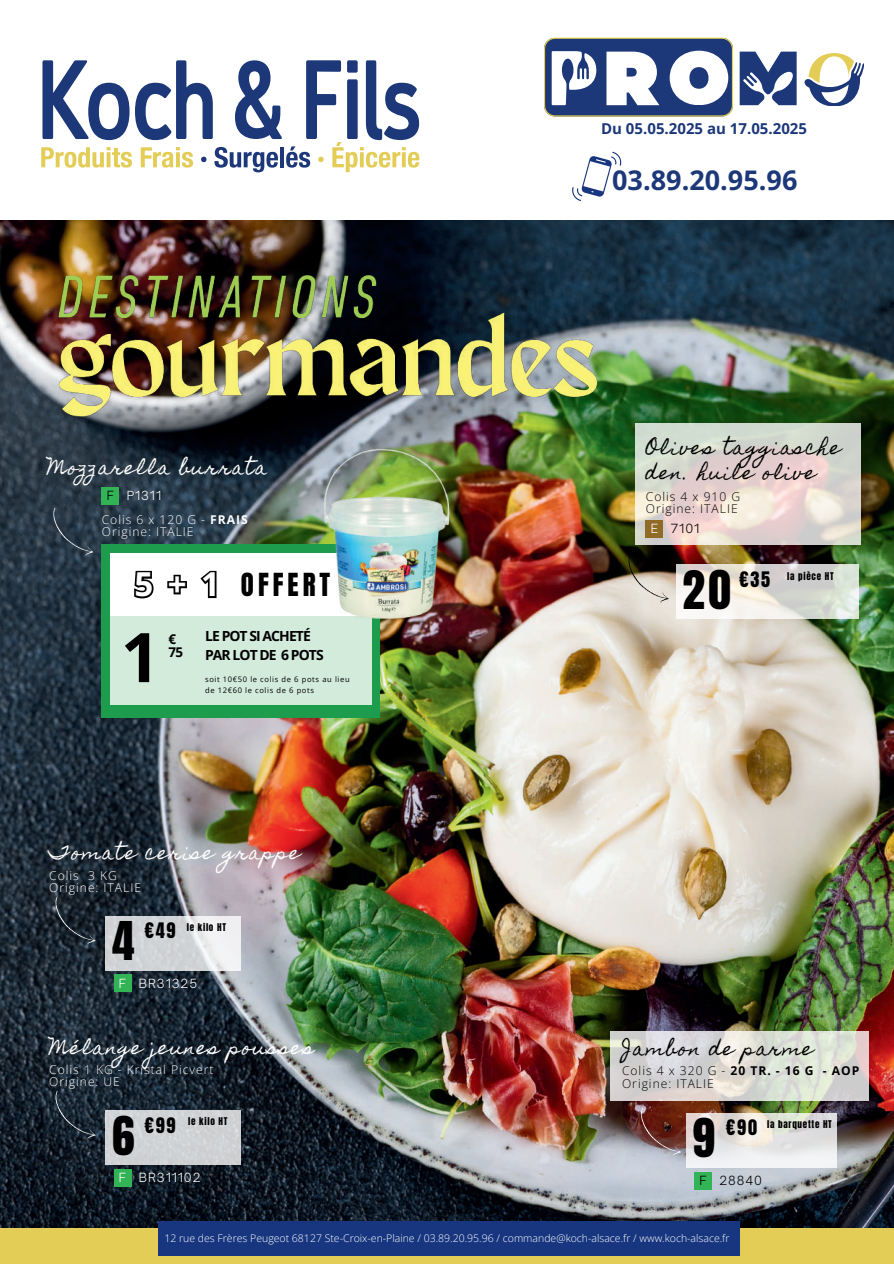
<style>
.page{position:relative;width:894px;height:1264px;background:#fff}
.page>*{position:absolute;margin:0;border:0;box-sizing:border-box;transform-origin:0 0}
.t1{font:700 68.55px "Open Sans";color:#000}
.t2{font:45.45px "Anton";color:#000}
.t3{font:700 27px "Open Sans";color:#1c3879}
.t4{font:27px "Anton";letter-spacing:.145em;color:#000}
.t5{font:18.15px "Anton";letter-spacing:.095em;color:#000}
.t6{font:18px "Homemade Apple";letter-spacing:.08em;color:#fff}
.t7{font:18px/24.8px "Homemade Apple";letter-spacing:.08em;color:#000}
.t8{font:700 15px "Open Sans";color:#1c3879}
.t9{font:700 13.95px/19px "Open Sans";letter-spacing:-.065em;color:#000}
.t10{font:700 13.35px/12.6px "Open Sans";color:#000}
.t11{font:300 12.15px/12.1px "Open Sans";letter-spacing:.08em;color:#fff}
.t12{font:300 12.15px/12.1px "Open Sans";letter-spacing:.08em;color:#000}
.t13{font:300 12.15px "Open Sauce One";letter-spacing:.08em;color:#fff}
.t14{font:300 12.15px "Open Sauce One";letter-spacing:.08em;color:#000}
.t15{font:300 12px "Open Sauce One";letter-spacing:.08em;color:#fff}
.t16{font:300 10.5px "Open Sans";color:#fff}
.t17{font:9.15px "Anton";letter-spacing:.08em;color:#000}
.t18{font:7.65px/10.1px "Open Sans";letter-spacing:.08em;color:#000}
.s1{font-size:12.15px;color:#000}
.s2{font-weight:700}
.s3{font-family:"Open Sans";font-weight:700;font-size:33px;color:rgb(0 0 0/0)}
.s4{color:#fff}
</style>
<div class="page">
<img style="left:0;top:221px;width:893px;height:1006px">
<svg style="left:609px;top:1031px;width:259px;height:70px;background:#d9d9d4"></svg>
<div style="left:0;top:1227px;width:893px;height:36px;background:#e4cd56"></div>
<div style="left:158px;top:1221px;width:582px;height:35px;background:#17367f"></div>
<svg style="left:804px;top:53px;width:59px;height:53px"></svg>
<svg style="left:544px;top:38px;width:188px;height:78px"></svg>
<svg style="left:739px;top:52px;width:57px;height:53px"></svg>
<svg style="left:572px;top:152px;width:49px;height:49px"></svg>
<svg style="left:41px;top:60px;width:378px;height:112px"></svg>
<div style="left:102px;top:487px;width:17px;height:18px;background:#31b356"></div>
<svg style="left:53px;top:507px;width:41px;height:49px;background:#303f4d"></svg>
<svg style="left:106px;top:916px;width:135px;height:54px;fill:#d3d5d8"></svg>
<div style="left:114px;top:974px;width:17px;height:18px;background:#31b356"></div>
<svg style="left:56px;top:896px;width:40px;height:48px;background:#212b35"></svg>
<svg style="left:675px;top:564px;width:183px;height:55px"></svg>
<svg style="left:628px;top:554px;width:40px;height:48px;background:#888277"></svg>
<div style="left:102px;top:544px;width:278px;height:174px;background:#1e9c4e"></div>
<div style="left:110px;top:615px;width:262px;height:89px;background:#d2ebdb"></div>
<div style="left:110px;top:553px;width:261px;height:62px;background:#fff"></div>
<svg style="left:686px;top:1113px;width:150px;height:54px"></svg>
<div style="left:694px;top:1171px;width:17px;height:18px;background:#31b356"></div>
<svg style="left:640px;top:1107px;width:41px;height:48px;background:#75433d"></svg>
<div style="left:106px;top:1110px;width:135px;height:54px;background:#cfd2d4"></div>
<div style="left:114px;top:1169px;width:17px;height:17px;background:#31b356"></div>
<svg style="left:56px;top:1090px;width:40px;height:48px;background:#222f3b"></svg>
<img style="left:52px;top:270px;width:332px;height:36px">
<img style="left:50px;top:306px;width:558px;height:125px">
<svg style="left:635px;top:423px;width:225px;height:121px;background:#e0d8d0"></svg>
<div style="left:645px;top:520px;width:17px;height:17px;background:#906b25"></div>
<img style="left:293px;top:440px;width:187px;height:187px">
<svg style="left:134px;top:570px;width:83px;height:29px"></svg>
<h3 class="t6" style="left:47px;top:457px;width:221px">Mozzarella burrata</h3>
<p class="t15" style="left:107px;top:488px;width:56px"><span class="s1">F</span> P1311</p>
<p class="t11" style="left:102px;top:513px;width:147px">Colis 6 x 120 G - <span class="s2">FRAIS<br></span>Origine: ITALIE</p>
<h3 class="t4" style="left:134px;top:570px;width:197px"><span class="s3">5 + 1</span> OFFERT</h3>
<h1 class="t1" style="left:121px;top:609px;width:41px">1</h1>
<p class="t10" style="left:169px;top:632px;width:16px">€<br>75</p>
<h3 class="t9" style="left:205px;top:626px;width:120px">LE POT SI ACHETÉ<br>PAR LOT DE 6 POTS</h3>
<p class="t18" style="left:205px;top:674px;width:146px">soit 10€50 le colis de 6 pots au lieu de 12€60 le colis de 6 pots</p>
<h3 class="t6" style="left:49px;top:842px;width:252px">Tomate cerise grappe</h3>
<p class="t11" style="left:49px;top:868px;width:93px">Colis 3 KG<br>Origine: ITALIE</p>
<h2 class="t2" style="left:112px;top:918px;width:24px">4</h2>
<p class="t17" style="left:187px;top:922px;width:41px">le kilo HT</p>
<h3 class="t5" style="left:144px;top:921px;width:33px">€49</h3>
<p class="t13" style="left:119px;top:975px;width:80px">F BR31325</p>
<h3 class="t6" style="left:49px;top:1036px;width:266px">Mélange jeunes pousses</h3>
<p class="t11" style="left:49px;top:1063px;width:166px">Colis 1 KG - Kristal Picvert<br>Origine: UE</p>
<h2 class="t2" style="left:112px;top:1112px;width:24px">6</h2>
<p class="t17" style="left:188px;top:1116px;width:41px">le kilo HT</p>
<h3 class="t5" style="left:144px;top:1115px;width:33px">€99</h3>
<p class="t13" style="left:119px;top:1169px;width:83px">F BR311102</p>
<h3 class="t8" style="left:601px;top:118px;width:207px">Du 05.05.2025 au 17.05.2025</h3>
<h3 class="t3" style="left:612px;top:161px;width:187px">03.89.20.95.96</h3>
<h3 class="t7" style="left:645px;top:436px;width:196px">Olives taggiasche den. huile olive</h3>
<p class="t12" style="left:645px;top:490px;width:96px">Colis 4 x 910 G<br>Origine: ITALIE</p>
<p class="t14" style="left:650px;top:520px;width:50px"><span class="s4">E</span> 7101</p>
<h2 class="t2" style="left:682px;top:566px;width:50px">20</h2>
<p class="t17" style="left:787px;top:571px;width:48px">la pièce HT</p>
<h3 class="t5" style="left:738px;top:570px;width:32px">€35</h3>
<h3 class="t7" style="left:622px;top:1036px;width:193px">Jambon de parme</h3>
<p class="t12" style="left:622px;top:1064px;width:239px">Colis 4 x 320 G - <span class="s2">20 TR. - 16 G - AOP<br></span>Origine: ITALIE</p>
<h2 class="t2" style="left:692px;top:1115px;width:24px">9</h2>
<p class="t17" style="left:767px;top:1119px;width:66px">la barquette HT</p>
<h3 class="t5" style="left:725px;top:1118px;width:33px">€90</h3>
<p class="t14" style="left:699px;top:1172px;width:64px">F 28840</p>
<p class="t16" style="left:164px;top:1231px;width:566px">12 rue des Frères Peugeot 68127 Ste-Croix-en-Plaine / 03.89.20.95.96 / commande@koch-alsace.fr / www.koch-alsace.fr</p>
</div>
